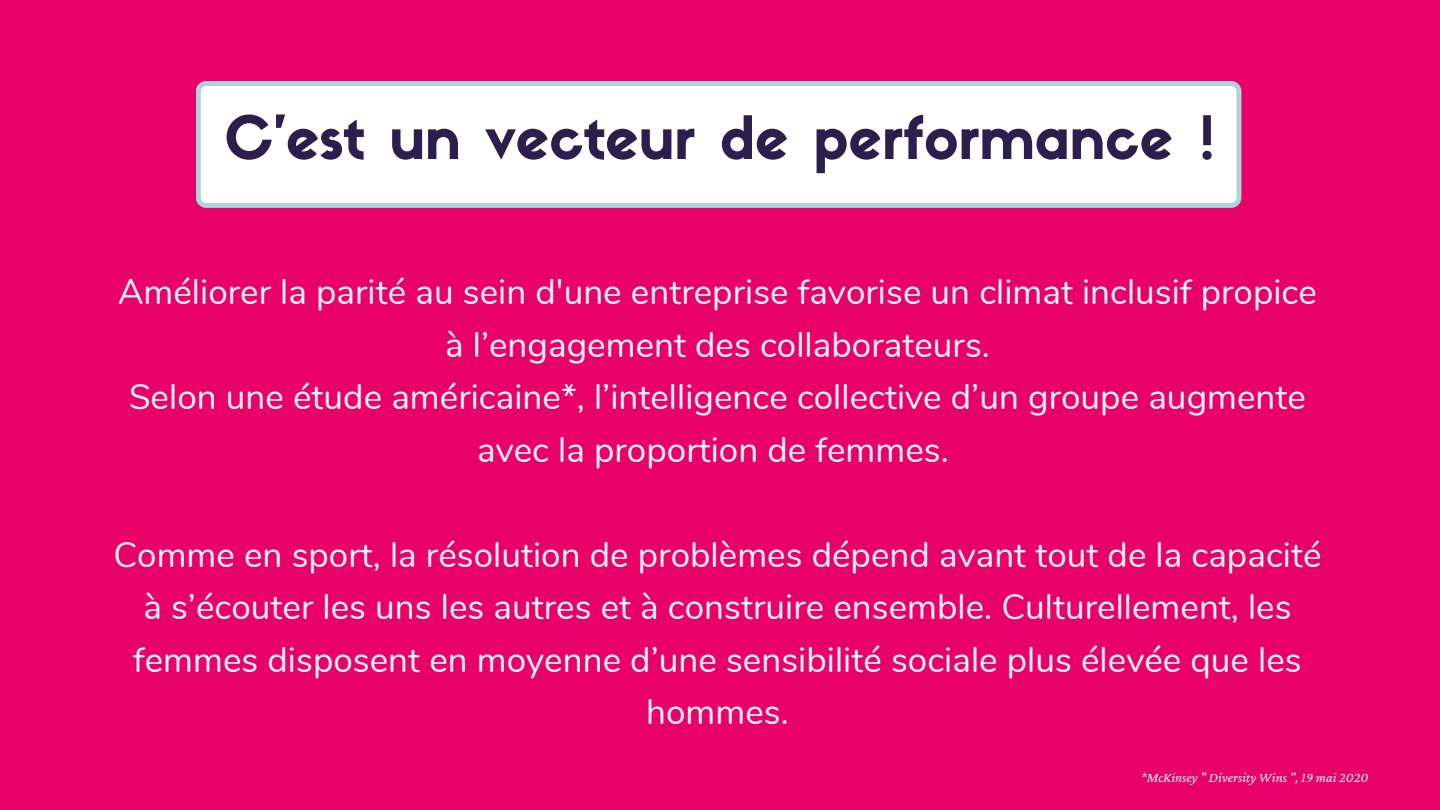
<style>
.page{position:relative;width:1440px;height:810px;background:#e9016a}
.page>*{position:absolute;margin:0;border:0;box-sizing:border-box;transform-origin:0 0}
.t1{font:58.8px "Sifonn Basic";color:#2c1e4d}
.t2{font:35px/52.5px "Nunito";color:#f4f4f4;text-align:center}
.t3{font:italic 14px "Crimson Pro";color:#f4f4f4}
</style>
<div class="page">
<svg style="left:196px;top:81px;width:1045px;height:127px;background:#f7fafb"></svg>
<h2 class="t1" style="left:224px;top:115px;width:993px">C'est un vecteur de performance !</h2>
<h1 class="t2" style="left:118px;top:266px;width:1200px">Améliorer la parité au sein d'une entreprise favorise un climat inclusif propice à l’engagement des collaborateurs.<br>Selon une étude américaine*, l’intelligence collective d’un groupe augmente avec la proportion de femmes.</h1>
<h2 class="t2" style="left:114px;top:529px;width:1209px">Comme en sport, la résolution de problèmes dépend avant tout de la capacité à s’écouter les uns les autres et à construire ensemble. Culturellement, les femmes disposent en moyenne d’une sensibilité sociale plus élevée que les hommes.</h2>
<p class="t3" style="left:1141px;top:769px;width:229px">*McKinsey " Diversity Wins ", 19 mai 2020</p>
</div>
